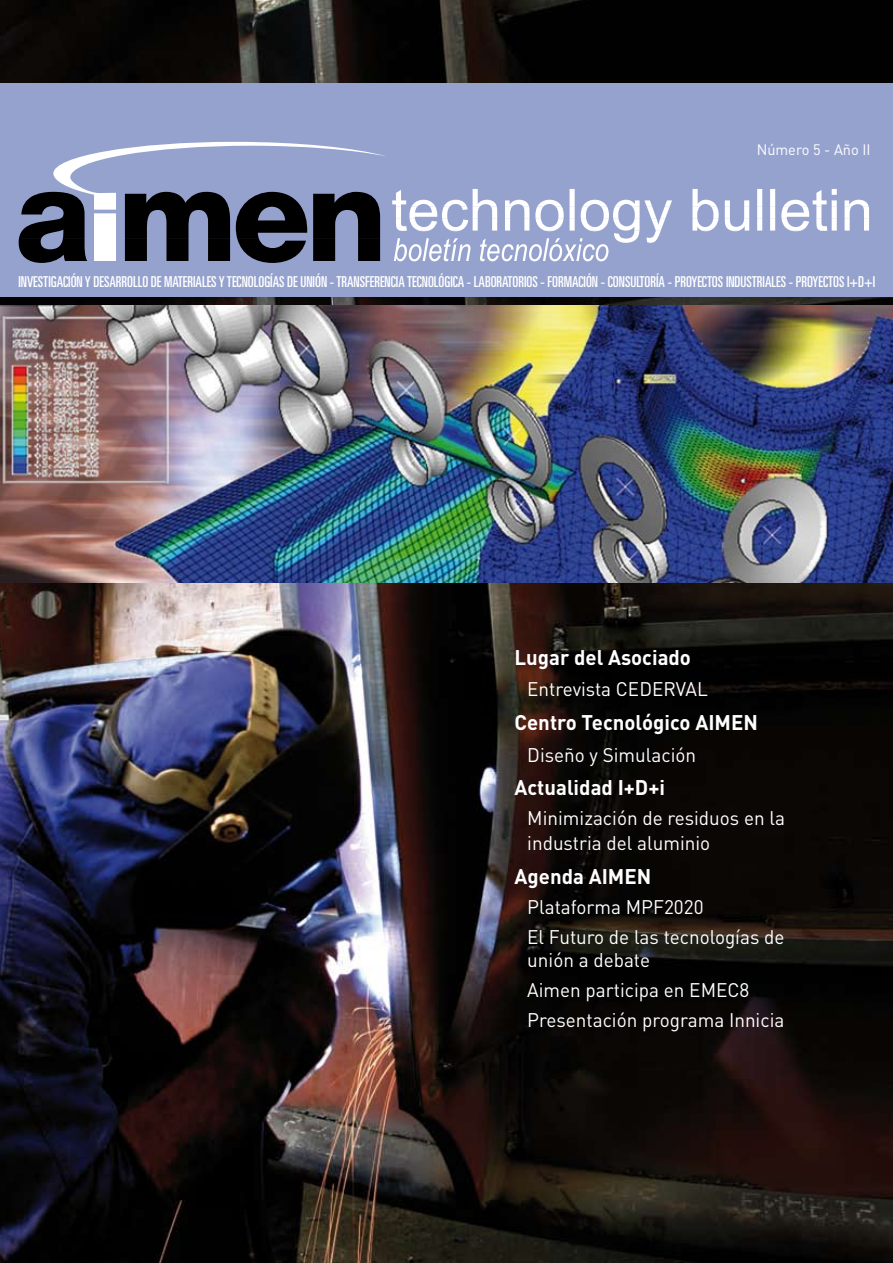
<style>
.page{position:relative;width:893px;height:1263px;background:#fff}
.page>*{position:absolute;margin:0;border:0;box-sizing:border-box;transform-origin:0 0}
.t1{font:700 21px "DIN";color:#fff}
.t2{font:19.5px/29.8px "DIN";color:#fff}
.t3{font:ultra-condensed 15px "Univers";color:#fff}
.t4{font:15px "DIN";color:#fff}
</style>
<div class="page">
<img style="left:0;top:0;width:893px;height:1263px">
<div style="left:0;top:84px;width:893px;height:213px;background:#95a2ce"></div>
<svg style="left:19px;top:142px;width:366px;height:121px"></svg>
<svg style="left:392px;top:189px;width:477px;height:72px"></svg>
<img style="left:0;top:306px;width:893px;height:276px">
<p class="t4" style="left:757px;top:141px;width:115px">Número 5 - Año II</p>
<p class="t3" style="left:18px;top:273px;width:858px">INVESTIGACIÓN Y DESARROLLO DE MATERIALES Y TECNOLOGÍAS DE UNIÓN - TRANSFERENCIA TECNOLÓGICA - LABORATORIOS - FORMACIÓN - CONSULTORÍA - PROYECTOS INDUSTRIALES - PROYECTOS I+D+I</p>
<p class="t1" style="left:514px;top:644px;width:178px">Lugar del Asociado</p>
<p class="t2" style="left:527px;top:674px;width:182px">Entrevista CEDERVAL</p>
<p class="t1" style="left:514px;top:709px;width:245px">Centro Tecnológico AIMEN</p>
<p class="t2" style="left:527px;top:739px;width:170px">Diseño y Simulación</p>
<p class="t1" style="left:514px;top:774px;width:152px">Actualidad I+D+i</p>
<p class="t2" style="left:527px;top:805px;width:259px;line-height:25.2px">Minimización de residuos en la industria del aluminio</p>
<p class="t1" style="left:514px;top:863px;width:138px">Agenda AIMEN</p>
<p class="t2" style="left:527px;top:892px;width:259px">Plataforma MPF2020<br>El Futuro de las tecnologías de</p>
<p class="t2" style="left:527px;top:945px;width:259px">unión a debate<br>Aimen participa en EMEC8<br>Presentación programa Innicia</p>
</div>
